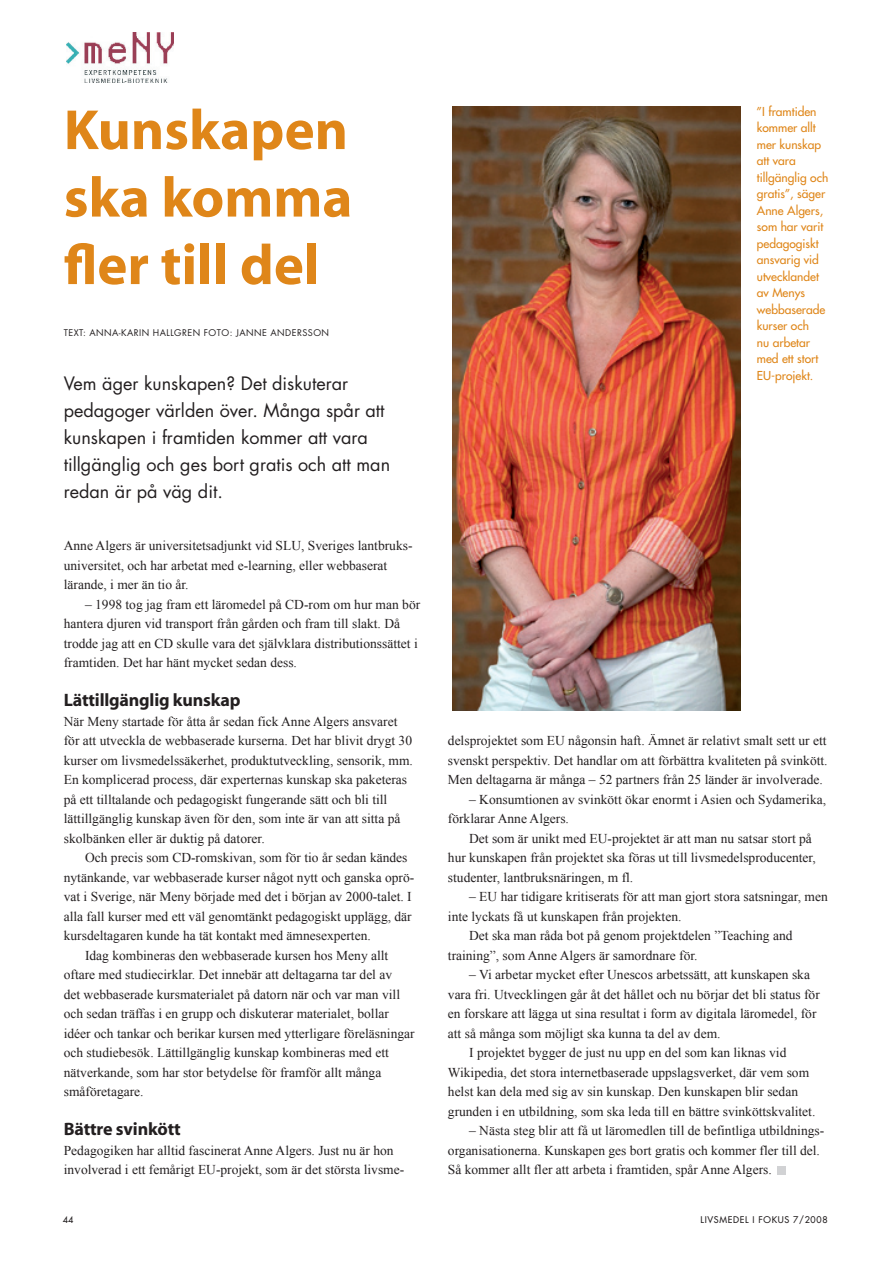
<style>
.page{position:relative;width:893px;height:1263px;background:#fff}
.page>*{position:absolute;margin:0;border:0;box-sizing:border-box;transform-origin:0 0}
.Huvudrubrik_bold{font:700 57px/67.5px "Myriad";color:#df8619;text-align:justify}
.ingress_12_pkt{font:18px/27px "Futura";color:#231f20}
.Mellanrubrik{font:700 18px "Myriad";letter-spacing:-.01em;color:#231f20}
.brödtext_9_pkt{font:13.5px/19.5px "Times New Roman";color:#231f20}
.fakta_bildtext_8_11{font:12px/16.5px "Futura";color:#df8619}
.text_foto{font:9px "Futura";letter-spacing:.05em;color:#231f20}
.Pagina_vänster{font:9px "Futura";letter-spacing:.075em;color:#231f20}
</style>
<div class="page">
<img style="left:452px;top:106px;width:288px;height:604px">
<img style="left:67px;top:33px;width:106px;height:50px">
<div style="left:777px;top:1166px;width:9px;height:8px;background:#d1d2d4"></div>
<p class="Huvudrubrik_bold" style="left:64px;top:98px;width:290px">Kunskapen ska komma fler till del</p>
<p class="text_foto" style="left:64px;top:326px;width:267px">text: anna-karin hallgren foto: janne andersson</p>
<p class="ingress_12_pkt" style="left:64px;top:369px;width:328px">Vem äger kunskapen? Det diskuterar pedagoger världen över. Många spår att kunskapen i framtiden kommer att vara tillgänglig och ges bort gratis och att man redan är på väg dit.</p>
<p class="brödtext_9_pkt" style="left:64px;top:536px;width:350px">Anne Algers är universitetsadjunkt vid SLU, Sveriges lantbruks&shy;universitet, och har arbetat med e-learning, eller webbaserat lärande, i mer än tio år.</p>
<p class="brödtext_9_pkt" style="left:64px;top:594px;width:358px;text-indent:21px">– 1998 tog jag fram ett läromedel på CD-rom om hur man bör hantera djuren vid transport från gården och fram till slakt. Då trodde jag att en CD skulle vara det självklara distributionssättet i framtiden. Det har hänt mycket sedan dess.</p>
<p class="Mellanrubrik" style="left:64px;top:691px;width:178px">Lättillgänglig kunskap</p>
<p class="brödtext_9_pkt" style="left:64px;top:711px;width:351px">När Meny startade för åtta år sedan fick Anne Algers ansvaret för att utveckla de webbaserade kurserna. Det har blivit drygt 30 kurser om livsmedelssäkerhet, produktutveckling, sensorik, mm.<br>En komplicerad process, där experternas kunskap ska paketeras på ett tilltalande och pedagogiskt fungerande sätt och bli till lättillgänglig kunskap även för den, som inte är van att sitta på skolbänken eller är duktig på datorer.</p>
<p class="brödtext_9_pkt" style="left:64px;top:848px;width:352px;text-indent:21px">Och precis som CD-romskivan, som för tio år sedan kändes nytänkande, var webbaserade kurser något nytt och ganska oprö&shy;vat i Sverige, när Meny började med det i början av 2000-talet. I alla fall kurser med ett väl genomtänkt pedagogiskt upplägg, där kursdeltagaren kunde ha tät kontakt med ämnesexperten.</p>
<p class="brödtext_9_pkt" style="left:64px;top:945px;width:352px;text-indent:21px">Idag kombineras den webbaserade kursen hos Meny allt oftare med studiecirklar. Det innebär att deltagarna tar del av<br>det webbaserade kursmaterialet på datorn när och var man vill och sedan träffas i en grupp och diskuterar materialet, bollar idéer och tankar och berikar kursen med ytterligare föreläsningar och studiebesök. Lättillgänglig kunskap kombineras med ett nätverkande, som har stor betydelse för framför allt många småföretagare.</p>
<p class="Mellanrubrik" style="left:64px;top:1120px;width:119px">Bättre svinkött</p>
<p class="brödtext_9_pkt" style="left:64px;top:1140px;width:342px">Pedagogiken har alltid fascinerat Anne Algers. Just nu är hon involverad i ett femårigt EU-projekt, som är det största livsme-</p>
<p class="fakta_bildtext_8_11" style="left:757px;top:103px;width:73px">”I framtiden kommer allt mer kunskap att vara tillgänglig och gratis”, säger<br>Anne Algers, som har varit pedagogiskt ansvarig vid utvecklandet av Menys webbaserade kurser och<br>nu arbetar med ett stort<br>EU-projekt.</p>
<p class="brödtext_9_pkt" style="left:448px;top:730px;width:381px;text-align:justify">delsprojektet som EU någonsin haft. Ämnet är relativt smalt sett ur ett svenskt perspektiv. Det handlar om att förbättra kvaliteten på svinkött.<br>Men deltagarna är många – 52 partners från 25 länder är involverade.</p>
<p class="brödtext_9_pkt" style="left:469px;top:789px;width:358px">– Konsumtionen av svinkött ökar enormt i Asien och Sydamerika,</p>
<p class="brödtext_9_pkt" style="left:448px;top:808px;width:123px">förklarar Anne Algers.</p>
<p class="brödtext_9_pkt" style="left:469px;top:828px;width:344px">Det som är unikt med EU-projektet är att man nu satsar stort på</p>
<p class="brödtext_9_pkt" style="left:448px;top:847px;width:369px">hur kunskapen från projektet ska föras ut till livsmedelsproducenter,</p>
<p class="brödtext_9_pkt" style="left:448px;top:867px;width:187px">studenter, lantbruksnäringen, m fl.</p>
<p class="brödtext_9_pkt" style="left:448px;top:886px;width:381px;text-indent:21px">– EU har tidigare kritiserats för att man gjort stora satsningar, men inte lyckats få ut kunskapen från projekten.</p>
<p class="brödtext_9_pkt" style="left:448px;top:925px;width:346px;text-indent:21px">Det ska man råda bot på genom projektdelen ”Teaching and training”, som Anne Algers är samordnare för.</p>
<p class="brödtext_9_pkt" style="left:469px;top:964px;width:342px">– Vi arbetar mycket efter Unescos arbetssätt, att kunskapen ska</p>
<p class="brödtext_9_pkt" style="left:448px;top:984px;width:373px">vara fri. Utvecklingen går åt det hållet och nu börjar det bli status för</p>
<p class="brödtext_9_pkt" style="left:448px;top:1003px;width:370px">en forskare att lägga ut sina resultat i form av digitala läromedel, för</p>
<p class="brödtext_9_pkt" style="left:448px;top:1023px;width:274px">att så många som möjligt ska kunna ta del av dem.</p>
<p class="brödtext_9_pkt" style="left:469px;top:1042px;width:319px">I projektet bygger de just nu upp en del som kan liknas vid</p>
<p class="brödtext_9_pkt" style="left:448px;top:1062px;width:363px">Wikipedia, det stora internetbaserade uppslagsverket, där vem som</p>
<p class="brödtext_9_pkt" style="left:448px;top:1081px;width:352px">helst kan dela med sig av sin kunskap. Den kunskapen blir sedan</p>
<p class="brödtext_9_pkt" style="left:448px;top:1101px;width:369px">grunden i en utbildning, som ska leda till en bättre svinköttskvalitet.</p>
<p class="brödtext_9_pkt" style="left:448px;top:1120px;width:378px;text-indent:21px">– Nästa steg blir att få ut läromedlen till de befintliga utbildnings&shy;organisationerna. Kunskapen ges bort gratis och kommer fler till del.<br>Så kommer allt fler att arbeta i framtiden, spår Anne Algers.</p>
<p class="Pagina_vänster" style="left:63px;top:1214px;width:12px">44</p>
<p class="Pagina_vänster" style="left:701px;top:1214px;width:128px">LIVSMEDEL I FOKUS 7/2008</p>
</div>
